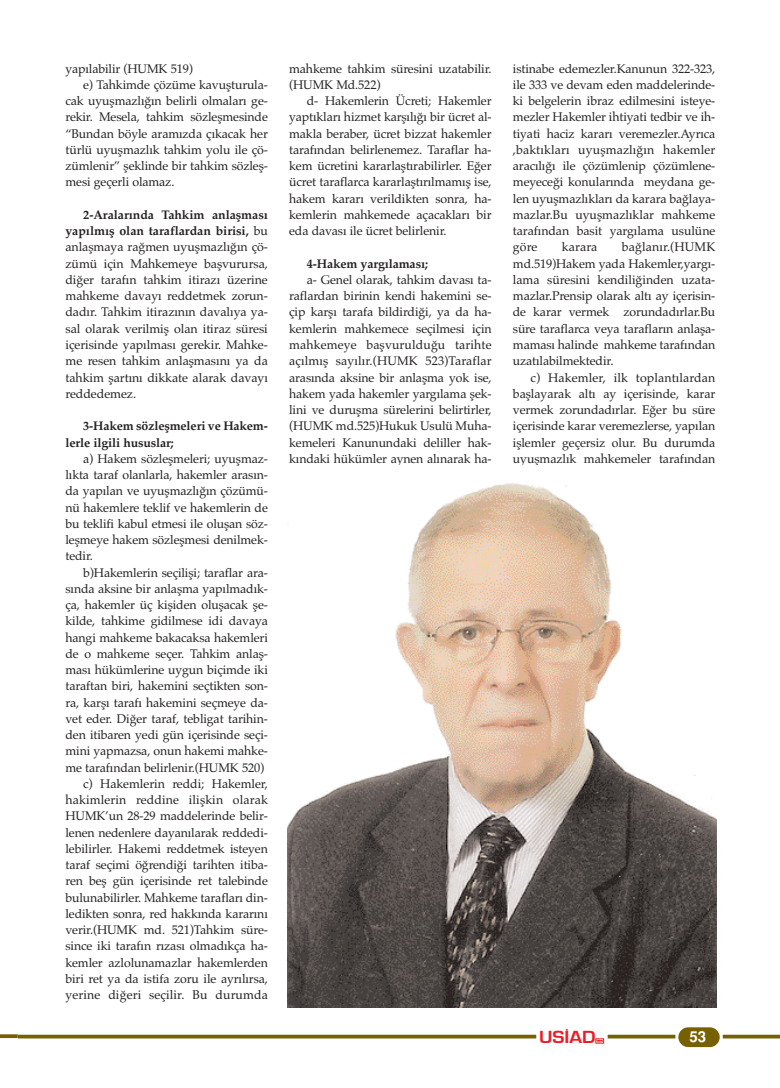
<style>
.page{position:relative;width:780px;height:1088px;background:#fff}
.page>*{position:absolute;margin:0;border:0;box-sizing:border-box;transform-origin:0 0}
.t1{font:16.25px "Euro Stil Demi TG";color:#ed1c24;scale:1.1 1}
.t2{font:15px "Helvetica Turk B";color:#fff}
.t3{font:12.5px/16.2px "Palatino TU";letter-spacing:-.01em;color:#231f20;text-align:justify}
.t4{font:700 12.5px/16.2px "Palatino TU";letter-spacing:-.01em;color:#231f20}
.s1{font-weight:700}
</style>
<div class="page">
<hr style="left:18px;top:1035px;width:518px;height:3px;background:#766000">
<hr style="left:607px;top:1035px;width:68px;height:3px;background:#766000">
<hr style="left:722px;top:1035px;width:58px;height:3px;background:#766000">
<div style="left:678px;top:1027px;width:41px;height:20px;background:#766000;border-radius:10px"></div>
<svg style="left:595px;top:1039px;width:8px;height:4px"></svg>
<svg style="left:0;top:1034px;width:18px;height:4px"></svg>
<img style="left:287px;top:465px;width:429px;height:542px">
<p class="t3" style="left:65px;top:62px;width:129px">yapılabilir (HUMK 519)</p>
<p class="t3" style="left:83px;top:78px;width:186px">e) Tahkimde çözüme kavuşturula-</p>
<p class="t3" style="left:65px;top:94px;width:204px">cak uyuşmazlığın belirli olmaları ge-</p>
<p class="t3" style="left:65px;top:111px;width:204px">rekir. Mesela, tahkim sözleşmesinde</p>
<p class="t3" style="left:65px;top:127px;width:204px">“Bundan böyle aramızda çıkacak her</p>
<p class="t3" style="left:65px;top:143px;width:204px">türlü uyuşmazlık tahkim yolu ile çö-</p>
<p class="t3" style="left:65px;top:159px;width:204px">zümlenir” şeklinde bir tahkim sözleş-</p>
<p class="t3" style="left:65px;top:176px;width:110px">mesi geçerli olamaz.</p>
<p class="t3" style="left:65px;top:208px;width:204px;text-indent:18px"><span class="s1">2-Aralarında Tahkim anlaşması yapılmış olan taraflardan birisi,</span> bu anlaşmaya rağmen uyuşmazlığın çö&shy;zümü için Mahkemeye başvurursa, diğer tarafın tahkim itirazı üzerine mahkeme davayı reddetmek zorun&shy;dadır. Tahkim itirazının davalıya ya&shy;sal olarak verilmiş olan itiraz süresi içerisinde yapılması gerekir. Mahke&shy;me resen tahkim anlaşmasını ya da tahkim şartını dikkate alarak davayı reddedemez.</p>
<p class="t4" style="left:65px;top:419px;width:204px;text-indent:18px">3-Hakem sözleşmeleri ve Hakem&shy;lerle ilgili hususlar;</p>
<p class="t3" style="left:65px;top:452px;width:204px;text-indent:18px">a) Hakem sözleşmeleri; uyuşmaz&shy;lıkta taraf olanlarla, hakemler arasın&shy;da yapılan ve uyuşmazlığın çözümü&shy;nü hakemlere teklif ve hakemlerin de bu teklifi kabul etmesi ile oluşan söz&shy;leşmeye hakem sözleşmesi denilmek&shy;tedir.</p>
<p class="t3" style="left:65px;top:566px;width:204px;text-align:right">b)Hakemlerin seçilişi; taraflar ara&shy;sında aksine bir anlaşma yapılmadık&shy;ça, hakemler üç kişiden oluşacak şe&shy;kilde, tahkime gidilmese idi davaya hangi mahkeme bakacaksa hakemleri de o mahkeme seçer. Tahkim anlaş&shy;ması hükümlerine uygun biçimde iki taraftan biri, hakemini seçtikten son&shy;ra, karşı tarafı hakemini seçmeye da&shy;vet eder. Diğer taraf, tebligat tarihin&shy;den itibaren yedi gün içerisinde seçi&shy;mini yapmazsa, onun hakemi mahke&shy;me tarafından belirlenir.(HUMK 520) c) Hakemlerin reddi; Hakemler, hakimlerin reddine ilişkin olarak HUMK’un 28-29 maddelerinde belir&shy;lenen nedenlere dayanılarak reddedi&shy;lebilirler. Hakemi reddetmek isteyen taraf seçimi öğrendiği tarihten itiba&shy;ren beş gün içerisinde ret talebinde bulunabilirler. Mahkeme tarafları din&shy;ledikten sonra, red hakkında kararını verir.(HUMK md. 521)Tahkim süre&shy;since iki tarafın rızası olmadıkça ha&shy;kemler azlolunamazlar hakemlerden biri ret ya da istifa zoru ile ayrılırsa, yerine diğeri seçilir. Bu durumda</p>
<p class="t3" style="left:289px;top:62px;width:204px">mahkeme tahkim süresini uzatabilir. (HUMK Md.522)</p>
<p class="t3" style="left:289px;top:94px;width:204px;text-indent:18px">d- Hakemlerin Ücreti; Hakemler yaptıkları hizmet karşılığı bir ücret al&shy;makla beraber, ücret bizzat hakemler tarafından belirlenemez. Taraflar ha&shy;kem ücretini kararlaştırabilirler. Eğer ücret taraflarca kararlaştırılmamış ise, hakem kararı verildikten sonra, ha&shy;kemlerin mahkemede açacakları bir eda davası ile ücret belirlenir.</p>
<p class="t4" style="left:307px;top:257px;width:123px">4-Hakem yargılaması;</p>
<p class="t3" style="left:289px;top:273px;width:204px;text-indent:18px">a- Genel olarak, tahkim davası ta&shy;raflardan birinin kendi hakemini se&shy;çip karşı tarafa bildirdiği, ya da ha&shy;kemlerin mahkemece seçilmesi için mahkemeye başvurulduğu tarihte açılmış sayılır.(HUMK 523)Taraflar arasında aksine bir anlaşma yok ise, hakem yada hakemler yargılama şek&shy;lini ve duruşma sürelerini belirtirler, (HUMK md.525)Hukuk Usulü Muha&shy;kemeleri Kanunundaki deliller hak&shy;kındaki hükümler aynen alınarak ha-</p>
<p class="t3" style="left:513px;top:62px;width:204px">istinabe edemezler.Kanunun 322-323, ile 333 ve devam eden maddelerinde&shy;ki belgelerin ibraz edilmesini isteye&shy;mezler Hakemler ihtiyati tedbir ve ih&shy;tiyati haciz kararı veremezler.Ayrıca ,baktıkları uyuşmazlığın hakemler aracılığı ile çözümlenip çözümlene&shy;meyeceği konularında meydana ge&shy;len uyuşmazlıkları da karara bağlaya&shy;mazlar.Bu uyuşmazlıklar mahkeme tarafından basit yargılama usulüne göre</p>
<p class="t3" style="left:513px;top:241px;width:204px;text-indent:109px">bağlanır.(HUMK md.519)Hakem yada Hakemler,yargı&shy;lama süresini kendiliğinden uzata&shy;mazlar.Prensip olarak altı ay içerisin&shy;de karar vermek zorundadırlar.Bu süre taraflarca veya tarafların anlaşa&shy;maması halinde mahkeme tarafından uzatılabilmektedir.</p>
<p class="t3" style="left:513px;top:371px;width:204px;text-indent:18px">c) Hakemler, ilk toplantılardan başlayarak altı ay içerisinde, karar vermek zorundadırlar. Eğer bu süre içerisinde karar veremezlerse, yapılan işlemler geçersiz olur. Bu durumda uyuşmazlık mahkemeler tarafından</p>
<p class="t3" style="left:561px;top:241px;width:37px">karara</p>
<h1 class="t1" style="left:539px;top:1031px;width:53px">US‹AD</h1>
<p class="t2" style="left:689px;top:1031px;width:18px">53</p>
</div>
